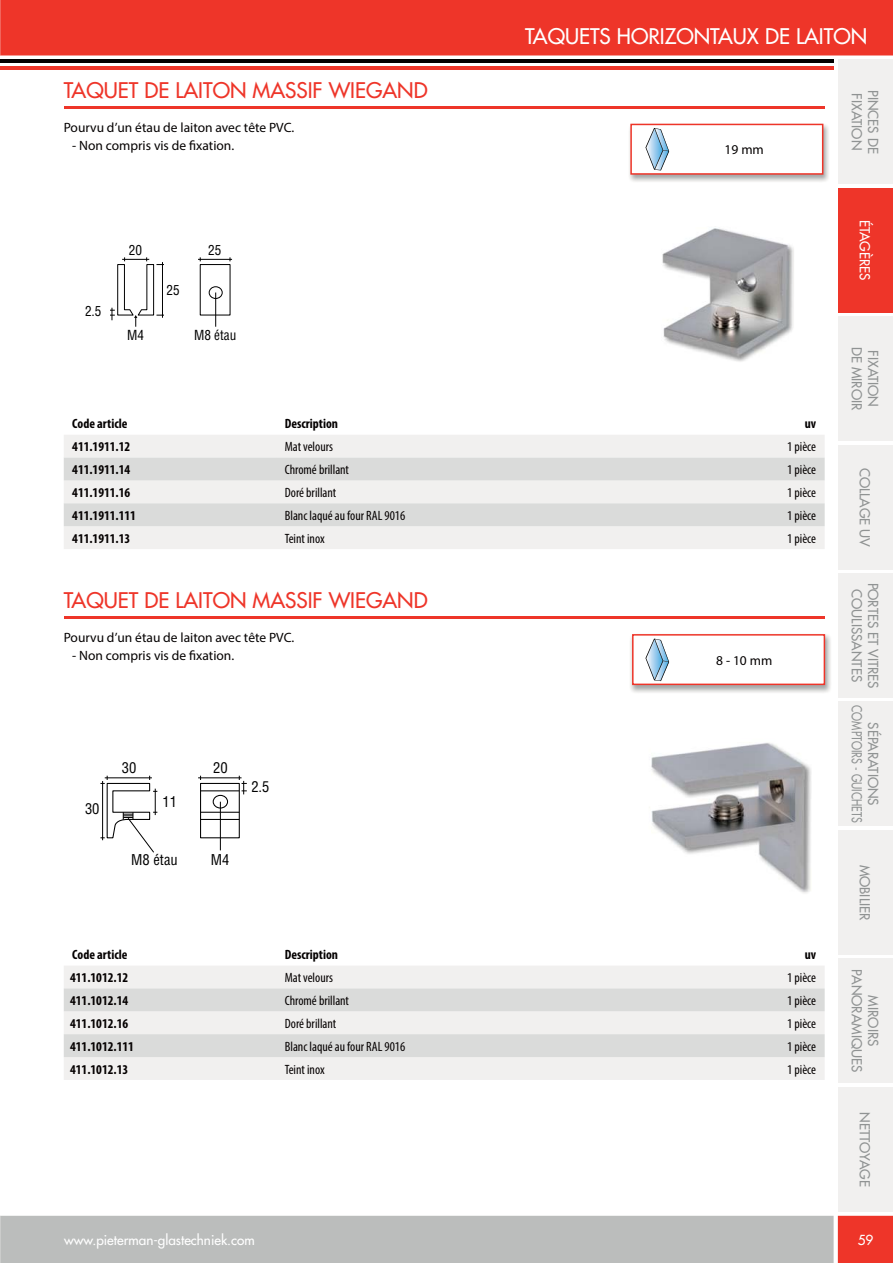
<style>
.page{position:relative;width:893px;height:1263px;background:#fff}
.page>*{position:absolute;margin:0;border:0;box-sizing:border-box;transform-origin:0 0}
.t1{font:500 21px "Futura Std";color:#ee3529}
.t2{font:500 21px "Futura Std";color:#fff}
.t3{font:condensed 14.55px "Helvetica LT Std";color:#000}
.t4{font:condensed 13.5px "Myriad Pro";color:#040000}
.t5{font:700 condensed 13.5px "Myriad Pro";color:#040000}
.t6{font:500 13.5px/16.2px "Futura Std";color:#909393;text-align:center}
.t7{font:13.5px "Myriad Pro";color:#040000}
.t8{font:500 13.5px "Futura Std";color:#fff}
.t9{font:condensed 13.5px "Helvetica LT Std";color:#000}
</style>
<div class="page">
<div style="left:1px;top:0;width:892px;height:56px;background:#ee3529"></div>
<div style="left:0;top:1216px;width:893px;height:47px;background:#bbbdbc"></div>
<hr style="left:0;top:66px;width:833px;height:3px;background:#ee3529">
<svg style="left:0;top:0;width:1px;height:60px"></svg>
<hr style="left:0;top:60px;width:833px;height:3px;background:#040000">
<div style="left:838px;top:60px;width:55px;height:124px;background:#f1f0ef"></div>
<div style="left:838px;top:188px;width:55px;height:124px;background:#ee3529"></div>
<div style="left:838px;top:317px;width:55px;height:124px;background:#f1f0ef"></div>
<div style="left:838px;top:445px;width:55px;height:124px;background:#f1f0ef"></div>
<div style="left:838px;top:573px;width:55px;height:125px;background:#f1f0ef"></div>
<div style="left:838px;top:702px;width:55px;height:124px;background:#f1f0ef"></div>
<div style="left:838px;top:830px;width:55px;height:124px;background:#f1f0ef"></div>
<div style="left:838px;top:959px;width:55px;height:124px;background:#f1f0ef"></div>
<div style="left:838px;top:1087px;width:55px;height:124px;background:#f1f0ef"></div>
<img style="left:630px;top:634px;width:201px;height:59px">
<div style="left:633px;top:635px;width:191px;height:49px;background:#fff"></div>
<div style="left:632px;top:634px;width:193px;height:51px;border:2px solid #ee3529"></div>
<img style="left:629px;top:123px;width:200px;height:59px">
<div style="left:631px;top:124px;width:192px;height:50px;background:#fff"></div>
<div style="left:630px;top:124px;width:193px;height:51px;border:2px solid #ee3529"></div>
<hr style="left:64px;top:107px;width:761px;height:2px;background:#ee3529">
<img style="left:737px;top:248px;width:57px;height:114px">
<img style="left:662px;top:228px;width:131px;height:133px">
<svg style="left:645px;top:128px;width:24px;height:42px"></svg>
<hr style="left:64px;top:616px;width:761px;height:3px;background:#ee3529">
<img style="left:651px;top:743px;width:160px;height:148px">
<svg style="left:645px;top:639px;width:24px;height:42px"></svg>
<svg style="left:110px;top:257px;width:54px;height:70px"></svg>
<svg style="left:199px;top:257px;width:32px;height:59px"></svg>
<hr style="left:198px;top:259px;width:34px;height:1px;background:#000">
<hr style="left:215px;top:293px;width:1px;height:34px;background:#000">
<svg style="left:199px;top:776px;width:48px;height:63px"></svg>
<hr style="left:198px;top:778px;width:44px;height:1px;background:#000">
<hr style="left:220px;top:802px;width:1px;height:48px;background:#000">
<hr style="left:200px;top:790px;width:39px;height:1px;background:#000">
<hr style="left:201px;top:812px;width:38px;height:1px;background:#000">
<hr style="left:201px;top:819px;width:38px;height:1px;background:#000">
<svg style="left:100px;top:776px;width:57px;height:77px"></svg>
<div style="left:64px;top:435px;width:761px;height:114px;background:#f1f0ef"></div>
<svg style="left:64px;top:458px;width:761px;height:68px;fill:#dadbda"></svg>
<div style="left:64px;top:966px;width:761px;height:114px;background:#f1f0ef"></div>
<svg style="left:64px;top:988px;width:761px;height:69px;fill:#dadbda"></svg>
<h1 class="t2" style="left:525px;top:24px;width:344px">TAQUETS HORIZONTAUX DE LAITON</h1>
<h1 class="t1" style="left:64px;top:79px;width:365px">TAQUET DE LAITON MASSIF WIEGAND</h1>
<p class="t7" style="left:64px;top:119px;width:232px">Pourvu d’un étau de laiton avec tête PVC.</p>
<p class="t7" style="left:72px;top:137px;width:163px">- Non compris vis de fixation.</p>
<p class="t7" style="left:725px;top:142px;width:41px">19 mm</p>
<p class="t9" style="left:85px;top:304px;width:18px">2.5</p>
<p class="t9" style="left:129px;top:243px;width:15px">20</p>
<p class="t9" style="left:127px;top:327px;width:18px">M4</p>
<p class="t9" style="left:166px;top:283px;width:15px">25</p>
<p class="t9" style="left:208px;top:243px;width:15px">25</p>
<p class="t9" style="left:194px;top:327px;width:44px">M8 étau</p>
<p class="t5" style="left:72px;top:416px;width:57px">Code article</p>
<p class="t5" style="left:285px;top:416px;width:55px">Description</p>
<p class="t5" style="left:805px;top:416px;width:13px">uv</p>
<p class="t5" style="left:72px;top:439px;width:60px">411.1911.12</p>
<p class="t4" style="left:285px;top:439px;width:50px">Mat velours</p>
<p class="t4" style="left:787px;top:439px;width:30px">1 pièce</p>
<p class="t5" style="left:72px;top:462px;width:60px">411.1911.14</p>
<p class="t4" style="left:285px;top:462px;width:66px">Chromé brillant</p>
<p class="t4" style="left:787px;top:462px;width:30px">1 pièce</p>
<p class="t5" style="left:72px;top:484px;width:60px">411.1911.16</p>
<p class="t4" style="left:285px;top:484px;width:53px">Doré brillant</p>
<p class="t4" style="left:787px;top:484px;width:30px">1 pièce</p>
<p class="t5" style="left:72px;top:507px;width:65px">411.1911.111</p>
<p class="t4" style="left:285px;top:507px;width:122px">Blanc laqué au four RAL 9016</p>
<p class="t4" style="left:787px;top:507px;width:30px">1 pièce</p>
<p class="t5" style="left:72px;top:530px;width:60px">411.1911.13</p>
<p class="t4" style="left:285px;top:530px;width:41px">Teint inox</p>
<p class="t4" style="left:787px;top:530px;width:30px">1 pièce</p>
<h1 class="t1" style="left:64px;top:588px;width:365px">TAQUET DE LAITON MASSIF WIEGAND</h1>
<p class="t7" style="left:64px;top:629px;width:232px">Pourvu d’un étau de laiton avec tête PVC.</p>
<p class="t7" style="left:72px;top:647px;width:163px">- Non compris vis de fixation.</p>
<p class="t7" style="left:716px;top:652px;width:58px">8 - 10 mm</p>
<p class="t3" style="left:85px;top:801px;width:16px">30</p>
<p class="t3" style="left:122px;top:760px;width:16px">30</p>
<p class="t3" style="left:213px;top:760px;width:16px">20</p>
<p class="t3" style="left:163px;top:793px;width:16px">11</p>
<p class="t3" style="left:131px;top:851px;width:48px">M8 étau</p>
<p class="t3" style="left:211px;top:851px;width:20px">M4</p>
<p class="t3" style="left:251px;top:779px;width:20px">2.5</p>
<p class="t5" style="left:72px;top:947px;width:57px">Code article</p>
<p class="t5" style="left:285px;top:947px;width:55px">Description</p>
<p class="t5" style="left:805px;top:947px;width:13px">uv</p>
<p class="t5" style="left:70px;top:970px;width:60px">411.1012.12</p>
<p class="t4" style="left:285px;top:970px;width:50px">Mat velours</p>
<p class="t4" style="left:787px;top:970px;width:30px">1 pièce</p>
<p class="t5" style="left:70px;top:992px;width:60px">411.1012.14</p>
<p class="t4" style="left:285px;top:992px;width:66px">Chromé brillant</p>
<p class="t4" style="left:787px;top:992px;width:30px">1 pièce</p>
<p class="t5" style="left:70px;top:1015px;width:60px">411.1012.16</p>
<p class="t4" style="left:285px;top:1015px;width:53px">Doré brillant</p>
<p class="t4" style="left:787px;top:1015px;width:30px">1 pièce</p>
<p class="t5" style="left:70px;top:1038px;width:65px">411.1012.111</p>
<p class="t4" style="left:285px;top:1038px;width:122px">Blanc laqué au four RAL 9016</p>
<p class="t4" style="left:787px;top:1038px;width:30px">1 pièce</p>
<p class="t5" style="left:70px;top:1061px;width:60px">411.1012.13</p>
<p class="t4" style="left:285px;top:1061px;width:41px">Teint inox</p>
<p class="t4" style="left:787px;top:1061px;width:30px">1 pièce</p>
<p class="t8" style="left:64px;top:1232px;width:192px">www.pieterman-glastechniek.com</p>
<p class="t6" style="left:864px;top:93px;width:58px;rotate:90deg">FIXATION</p>
<p class="t6" style="left:881px;top:90px;width:65px;rotate:90deg">PINCES DE</p>
<p class="t8" style="left:872px;top:220px;width:62px;rotate:90deg">ÉTAGÈRES</p>
<p class="t6" style="left:864px;top:347px;width:65px;rotate:90deg">DE MIROIR</p>
<p class="t6" style="left:881px;top:350px;width:58px;rotate:90deg">FIXATION</p>
<p class="t6" style="left:873px;top:468px;width:81px;rotate:90deg">COLLAGE UV</p>
<p class="t6" style="left:881px;top:583px;width:107px;rotate:90deg">PORTES ET VITRES<br>COULISSANTES</p>
<p class="t6" style="left:881px;top:705px;width:119px;rotate:90deg">SÉPARATIONS<br>COMPTOIRS - GUICHETS</p>
<p class="t6" style="left:873px;top:865px;width:57px;rotate:90deg">MOBILIER</p>
<p class="t6" style="left:881px;top:969px;width:104px;rotate:90deg">MIROIRS<br>PANORAMIQUES</p>
<p class="t6" style="left:873px;top:1112px;width:76px;rotate:90deg">NETTOYAGE</p>
<p class="t8" style="left:858px;top:1232px;width:17px">59</p>
</div>
